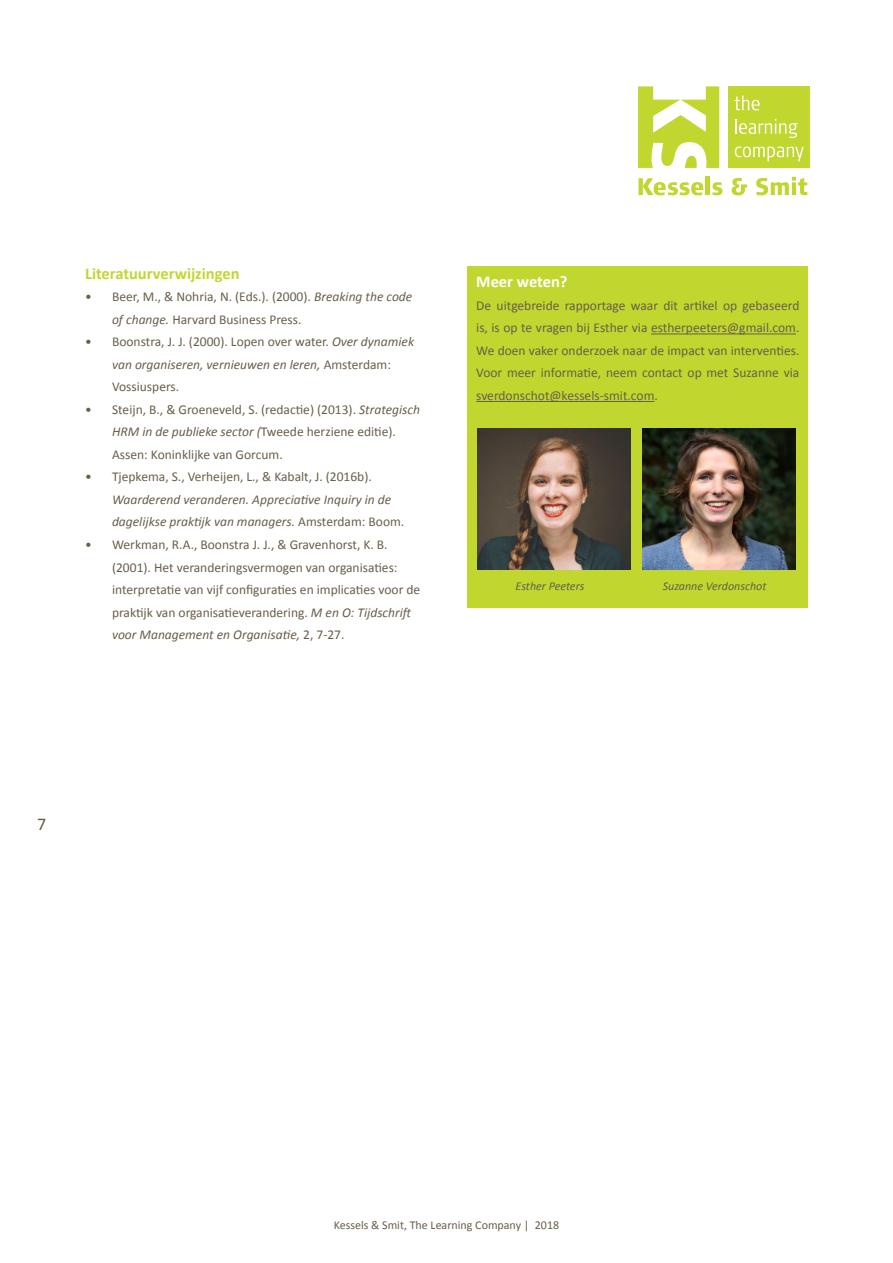
<style>
.page{position:relative;width:893px;height:1263px;background:#fff}
.page>*{position:absolute;margin:0;border:0;box-sizing:border-box;transform-origin:0 0}
.t1{font:18px "Calibri";color:#695e4a}
.t2{font:700 16.5px "Calibri";color:#c1d72f}
.t3{font:700 16.5px "Calibri";color:#fff}
.t4{font:13.5px/22.5px "Calibri";color:#695e4a}
.t5{font:italic 13.5px/22.5px "Calibri";color:#695e4a}
.t6{font:12px "Calibri";color:#695e4a}
.t7{font:italic 12px "Calibri";color:#695e4a}
.s1{font-style:italic}
.s2{font-style:normal}
</style>
<div class="page">
<div style="left:728px;top:86px;width:82px;height:82px;background:#c1d72f"></div>
<svg style="left:638px;top:86px;width:81px;height:82px"></svg>
<svg style="left:638px;top:178px;width:65px;height:17px"></svg>
<hr style="left:706px;top:177px;width:4px;height:18px;background:#c1d72f">
<svg style="left:712px;top:182px;width:10px;height:13px"></svg>
<svg style="left:731px;top:178px;width:16px;height:17px"></svg>
<svg style="left:756px;top:177px;width:51px;height:18px"></svg>
<svg style="left:734px;top:96px;width:26px;height:14px"></svg>
<svg style="left:735px;top:119px;width:63px;height:19px"></svg>
<svg style="left:735px;top:147px;width:69px;height:14px"></svg>
<div style="left:468px;top:267px;width:340px;height:341px;background:#c1d72f"></div>
<hr style="left:651px;top:333px;width:145px;height:1px;background:#695e4a">
<hr style="left:476px;top:401px;width:178px;height:1px;background:#695e4a">
<img style="left:642px;top:429px;width:153px;height:140px">
<img style="left:478px;top:429px;width:153px;height:140px">
<p class="t2" style="left:85px;top:263px;width:156px">Literatuurverwijzingen</p>
<p class="t4" style="left:112px;top:286px;width:302px;text-indent:-27px">• Beer, M., &amp; Nohria, N. (Eds.). (2000). <span class="s1">Breaking the code of change.</span> Harvard Business Press.</p>
<p class="t4" style="left:112px;top:331px;width:304px;text-indent:-27px">• Boonstra, J. J. (2000). Lopen over water. <span class="s1">Over dynamiek van organiseren, vernieuwen en leren,</span> Amsterdam:<br>Vossiuspers.</p>
<p class="t4" style="left:112px;top:398px;width:309px;text-indent:-27px">• Steijn, B., &amp; Groeneveld, S. (redactie) (2013). <span class="s1">Strategisch<br>HRM in de publieke sector (</span>Tweede herziene editie).<br>Assen: Koninklijke van Gorcum.</p>
<p class="t4" style="left:85px;top:466px;width:288px">• Tjepkema, S., Verheijen, L., &amp; Kabalt, J. (2016b).</p>
<p class="t5" style="left:112px;top:488px;width:294px">Waarderend veranderen. Appreciative Inquiry in de dagelijkse praktijk van managers. <span class="s2">Amsterdam: Boom.</span></p>
<p class="t4" style="left:112px;top:533px;width:310px;text-indent:-27px">• Werkman, R.A., Boonstra J. J., &amp; Gravenhorst, K. B. (2001). Het veranderingsvermogen van organisaties: interpretatie van vijf configuraties en implicaties voor de praktijk van organisatieverandering. <span class="s1">M en O: Tijdschrift voor Management en Organisatie,</span> 2, 7-27.</p>
<p class="t3" style="left:476px;top:271px;width:93px">Meer weten?</p>
<p class="t4" style="left:476px;top:294px;width:325px;text-align:justify">De uitgebreide rapportage waar dit artikel op gebaseerd is, is op te vragen bij Esther via estherpeeters@gmail.com.<br>We doen vaker onderzoek naar de impact van interventies.<br>Voor meer informatie, neem contact op met Suzanne via sverdonschot@kessels-smit.com.</p>
<p class="t7" style="left:516px;top:578px;width:70px">Esther Peeters</p>
<p class="t7" style="left:663px;top:578px;width:105px">Suzanne Verdonschot</p>
<h1 class="t1" style="left:37px;top:813px;width:11px">7</h1>
<p class="t6" style="left:334px;top:1218px;width:227px">Kessels &amp; Smit, The Learning Company | 2018</p>
</div>
